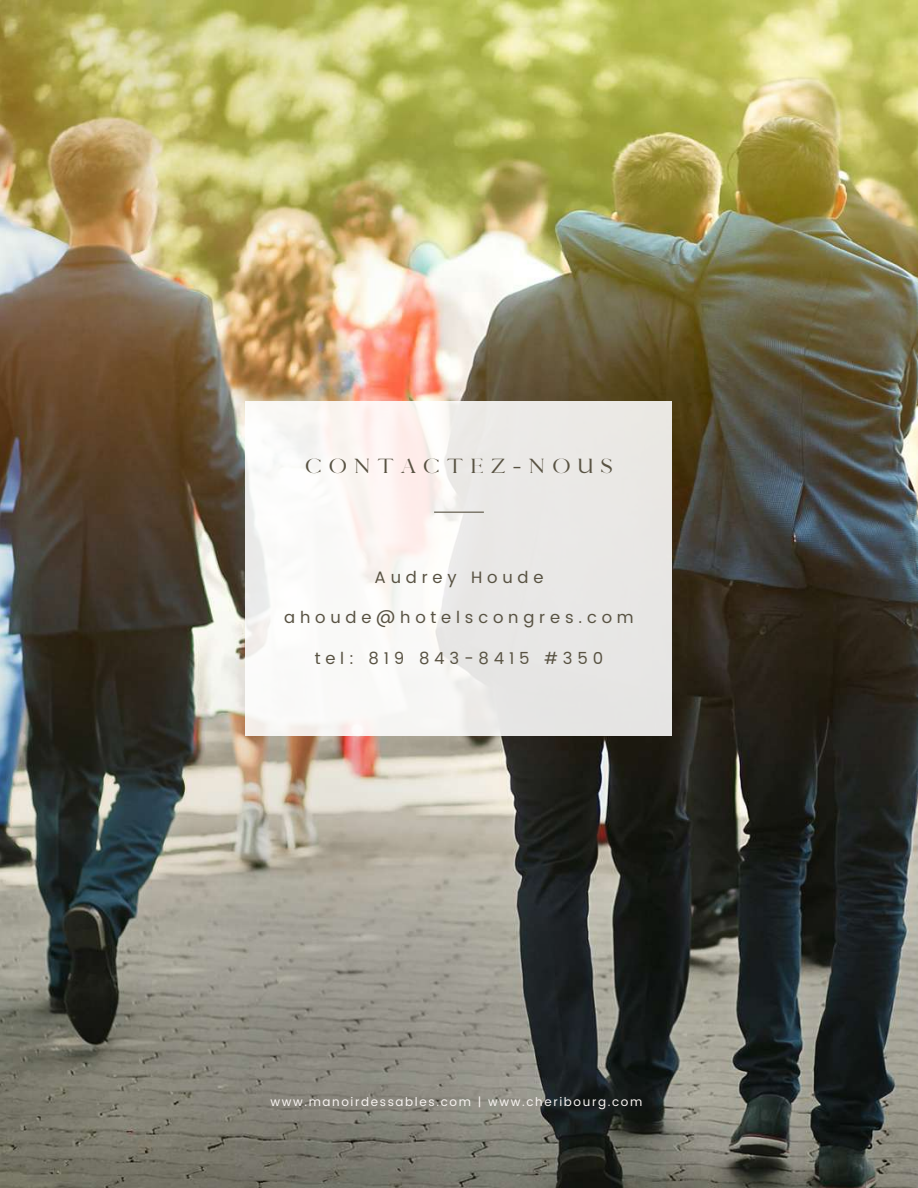
<style>
.page{position:relative;width:918px;height:1188px;background:#fff}
.page>*{position:absolute;margin:0;border:0;box-sizing:border-box;transform-origin:0 0}
.t1{font:19.5px "Pierson";letter-spacing:.385em;color:#585242}
.t2{font:16.5px "Poppins";letter-spacing:.29em;color:#585242}
.t3{font:12px "Poppins";letter-spacing:.135em;color:#f8f4f2}
</style>
<div class="page">
<img style="left:0;top:0;width:918px;height:1188px">
<div style="left:246px;top:401px;width:426px;height:335px;background:linear-gradient(to right,#fefcfa,#e4e2e0)"></div>
<hr style="left:434px;top:512px;width:50px;height:1px;background:#585242">
<p class="t1" style="left:305px;top:454px;width:309px">CONTACTEZ-NOUS</p>
<p class="t2" style="left:374px;top:567px;width:171px">Audrey Houde</p>
<p class="t2" style="left:284px;top:608px;width:351px">ahoude@hotelscongres.com</p>
<p class="t2" style="left:315px;top:648px;width:290px">tel: 819 843-8415 #350</p>
<p class="t3" style="left:270px;top:1095px;width:373px">www.manoirdessables.com | www.cheribourg.com</p>
</div>
